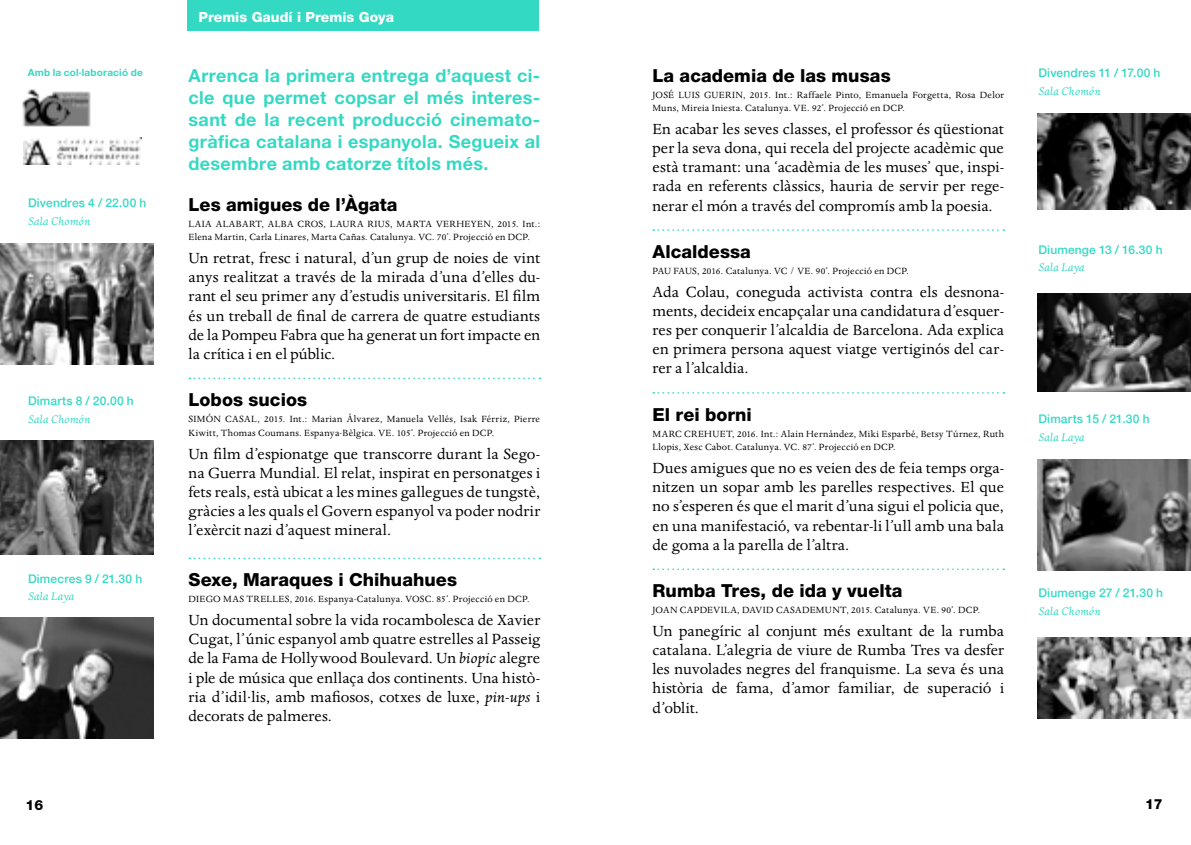
<style>
.page{position:relative;width:1191px;height:845px;background:#fff}
.page>*{position:absolute;margin:0;border:0;box-sizing:border-box;transform-origin:0 0}
.t1{font:700 18px/22px "Helvetica Neue LT";letter-spacing:.02em;color:#34d9c3;text-align:justify}
.t2{font:800 18px "Helvetica Neue LT";letter-spacing:.005em;color:#000}
.t3{font:17px/19.2px "Dante";letter-spacing:.005em;color:#000;text-align:justify}
.t4{font:800 14px "Helvetica Neue LT";color:#fff}
.t5{font:800 14px "Helvetica Neue LT";color:#000}
.t6{font:italic 12.8px "Dante";letter-spacing:.015em;color:#34d9c3}
.t7{font:500 12px "Helvetica Neue LT";letter-spacing:.015em;color:#34d9c3}
.t8{font:10.4px/13.6px "Dante";letter-spacing:.025em;color:#000}
.t9{font:700 10px "Helvetica Neue LT";letter-spacing:.02em;color:#34d9c3}
.s1{font-style:italic}
</style>
<div class="page">
<svg style="left:189px;top:378px;width:351px;height:1px"></svg>
<svg style="left:189px;top:557px;width:351px;height:2px"></svg>
<div style="left:187px;top:0;width:352px;height:30px;background:#34d9c3"></div>
<svg style="left:653px;top:229px;width:351px;height:2px"></svg>
<svg style="left:653px;top:392px;width:351px;height:2px"></svg>
<svg style="left:653px;top:568px;width:351px;height:2px"></svg>
<img style="left:1037px;top:459px;width:154px;height:111px">
<img style="left:1037px;top:637px;width:154px;height:81px">
<img style="left:1037px;top:114px;width:154px;height:96px">
<img style="left:1037px;top:294px;width:154px;height:97px">
<img style="left:0;top:244px;width:153px;height:121px">
<img style="left:0;top:440px;width:153px;height:114px">
<img style="left:0;top:617px;width:153px;height:121px">
<img style="left:22px;top:89px;width:69px;height:38px">
<img style="left:24px;top:137px;width:117px;height:27px">
<p class="t9" style="left:28px;top:66px;width:117px">Amb la col·laboració de</p>
<p class="t7" style="left:28px;top:196px;width:120px">Divendres 4 / 22.00 h</p>
<p class="t6" style="left:28px;top:214px;width:64px">Sala Chomón</p>
<p class="t7" style="left:28px;top:394px;width:107px">Dimarts 8 / 20.00 h</p>
<p class="t6" style="left:28px;top:412px;width:64px">Sala Chomón</p>
<p class="t7" style="left:28px;top:571px;width:116px">Dimecres 9 / 21.30 h</p>
<p class="t6" style="left:28px;top:589px;width:48px">Sala Laya</p>
<p class="t5" style="left:26px;top:796px;width:19px">16</p>
<p class="t4" style="left:198px;top:9px;width:197px">Premis Gaudí i Premis Goya</p>
<p class="t1" style="left:189px;top:64px;width:353px">Arrenca la primera entrega d’aquest ci&shy;cle que permet copsar el més interes&shy;sant de la recent producció cinemato&shy;gràfica catalana i espanyola. Segueix al desembre amb catorze títols més.</p>
<p class="t2" style="left:189px;top:194px;width:211px">Les amigues de l’Àgata</p>
<p class="t8" style="left:189px;top:217px;width:353px">LAIA ALABART, ALBA CROS, LAURA RIUS, MARTA VERHEYEN, 2015. Int.:<br>Elena Martin, Carla Linares, Marta Cañas. Catalunya. VC. 70’. Projecció en DCP.</p>
<p class="t3" style="left:189px;top:249px;width:353px">Un retrat, fresc i natural, d’un grup de noies de vint anys realitzat a través de la mirada d’una d’elles du&shy;rant el seu primer any d’estudis universitaris. El film és un treball de final de carrera de quatre estudiants de la Pompeu Fabra que ha generat un fort impacte en la crítica i en el públic.</p>
<p class="t2" style="left:189px;top:389px;width:120px">Lobos sucios</p>
<p class="t8" style="left:189px;top:413px;width:353px">SIMÓN CASAL, 2015. Int.: Marian Álvarez, Manuela Vellés, Isak Férriz, Pierre<br>Kiwitt, Thomas Coumans. Espanya-Bèlgica. VE. 105’. Projecció en DCP.</p>
<p class="t3" style="left:189px;top:444px;width:353px">Un film d’espionatge que transcorre durant la Sego&shy;na Guerra Mundial. El relat, inspirat en personatges i fets reals, està ubicat a les mines gallegues de tungstè, gràcies a les quals el Govern espanyol va poder nodrir l’exèrcit nazi d’aquest mineral.</p>
<p class="t2" style="left:189px;top:569px;width:270px">Sexe, Maraques i Chihuahues</p>
<p class="t8" style="left:189px;top:593px;width:342px">DIEGO MAS TRELLES, 2016. Espanya-Catalunya. VOSC. 85’. Projecció en DCP.</p>
<p class="t3" style="left:189px;top:611px;width:353px">Un documental sobre la vida rocambolesca de Xavier Cugat, l’únic espanyol amb quatre estrelles al Passeig de la Fama de Hollywood Boulevard. Un <span class="s1">biopic</span> alegre i ple de música que enllaça dos continents. Una histò&shy;ria d’idil·lis, amb mafiosos, cotxes de luxe, <span class="s1">pin-ups</span> i decorats de palmeres.</p>
<p class="t2" style="left:652px;top:65px;width:240px">La academia de las musas</p>
<p class="t8" style="left:652px;top:88px;width:353px">JOSÉ LUIS GUERIN, 2015. Int.: Raffaele Pinto, Emanuela Forgetta, Rosa Delor<br>Muns, Mireia Iniesta. Catalunya. VE. 92’. Projecció en DCP.</p>
<p class="t3" style="left:652px;top:120px;width:353px">En acabar les seves classes, el professor és qüestionat per la seva dona, qui recela del projecte acadèmic que està tramant: una ‘acadèmia de les muses’ que, inspi&shy;rada en referents clàssics, hauria de servir per rege&shy;nerar el món a través del compromís amb la poesia.</p>
<p class="t2" style="left:652px;top:241px;width:100px">Alcaldessa</p>
<p class="t8" style="left:652px;top:264px;width:258px">PAU FAUS, 2016. Catalunya. VC / VE. 90’. Projecció en DCP.</p>
<p class="t3" style="left:652px;top:282px;width:353px">Ada Colau, coneguda activista contra els desnona&shy;ments, decideix encapçalar una candidatura d’esquer&shy;res per conquerir l’alcaldia de Barcelona. Ada explica en primera persona aquest viatge vertiginós del car&shy;rer a l’alcaldia.</p>
<p class="t2" style="left:652px;top:404px;width:101px">El rei borni</p>
<p class="t8" style="left:652px;top:427px;width:353px">MARC CREHUET, 2016. Int.: Alain Hernández, Miki Esparbé, Betsy Túrnez, Ruth<br>Llopis, Xesc Cabot. Catalunya. VC. 87’. Projecció en DCP.</p>
<p class="t3" style="left:652px;top:459px;width:353px">Dues amigues que no es veien des de feia temps orga&shy;nitzen un sopar amb les parelles respectives. El que no s’esperen és que el marit d’una sigui el policia que, en una manifestació, va rebentar-li l’ull amb una bala de goma a la parella de l’altra.</p>
<p class="t2" style="left:652px;top:580px;width:251px">Rumba Tres, de ida y vuelta</p>
<p class="t8" style="left:652px;top:603px;width:329px">JOAN CAPDEVILA, DAVID CASADEMUNT, 2015. Catalunya. VE. 90’. DCP.</p>
<p class="t3" style="left:652px;top:621px;width:353px">Un panegíric al conjunt més exultant de la rumba catalana. L’alegria de viure de Rumba Tres va desfer les nuvolades negres del franquisme. La seva és una història de fama, d’amor familiar, de superació i d’oblit.</p>
<p class="t7" style="left:1038px;top:66px;width:123px">Divendres 11 / 17.00 h</p>
<p class="t6" style="left:1038px;top:84px;width:64px">Sala Chomón</p>
<p class="t7" style="left:1038px;top:243px;width:126px">Diumenge 13 / 16.30 h</p>
<p class="t6" style="left:1038px;top:261px;width:48px">Sala Laya</p>
<p class="t7" style="left:1038px;top:412px;width:113px">Dimarts 15 / 21.30 h</p>
<p class="t6" style="left:1038px;top:430px;width:48px">Sala Laya</p>
<p class="t7" style="left:1038px;top:586px;width:126px">Diumenge 27 / 21.30 h</p>
<p class="t6" style="left:1038px;top:604px;width:64px">Sala Chomón</p>
<p class="t5" style="left:1145px;top:795px;width:19px">17</p>
</div>
